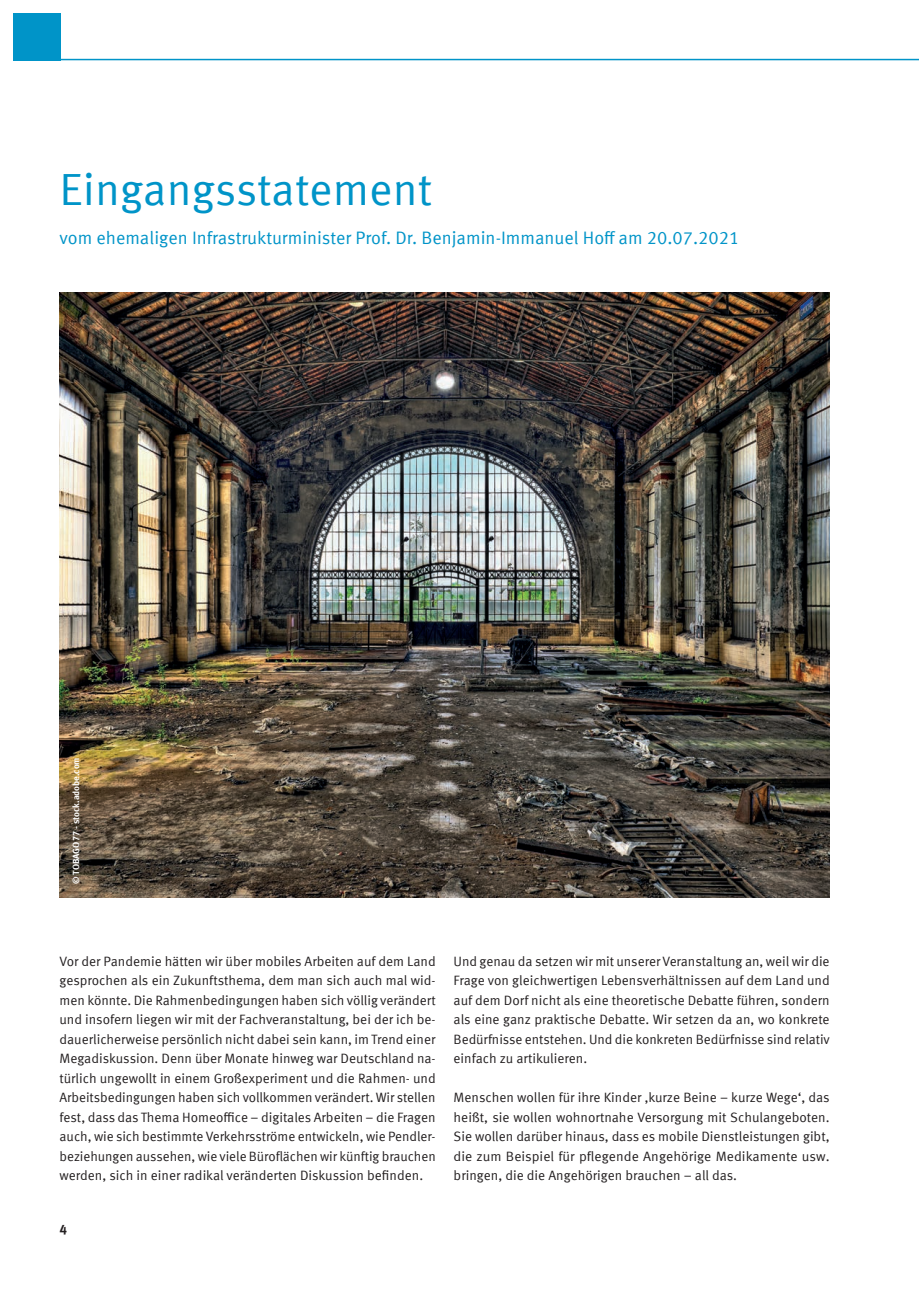
<style>
.page{position:relative;width:919px;height:1289px;background:#fff}
.page>*{position:absolute;margin:0;border:0;box-sizing:border-box;transform-origin:0 0}
.t1{font:45px "Meta Offc Pro Norm";color:#0094c8}
.t2{font:18px "Meta Offc Pro Norm";color:#0094c8}
.t3{font:13.5px/19.5px "Meta Offc Norm";color:#231f20;text-align:justify}
.t4{font:700 13.5px "Meta Offc";color:#231f20}
.t5{font:700 9px "Meta Offc";color:#fff}
</style>
<div class="page">
<div style="left:13px;top:13px;width:48px;height:47px;background:#0094c8"></div>
<hr style="left:60px;top:59px;width:858px;height:1px;background:#0094c8">
<img style="left:60px;top:293px;width:769px;height:604px">
<h1 class="t1" style="left:60px;top:155px;width:374px">Eingangsstatement</h1>
<h2 class="t2" style="left:60px;top:224px;width:681px">vom ehemaligen Infrastrukturminister Prof. Dr. Benjamin-Immanuel Hoff am 20.07.2021</h2>
<p class="t5" style="left:71px;top:884px;width:128px;rotate:-90deg">© TOBAGO77 - stock.adobe.com</p>
<p class="t3" style="left:60px;top:951px;width:377px">Vor der Pandemie hätten wir über mobiles Arbeiten auf dem Land gesprochen als ein Zukunftsthema, dem man sich auch mal wid&shy;men könnte. Die Rahmenbedingungen haben sich völlig verändert und insofern liegen wir mit der Fachveranstaltung, bei der ich be&shy;dauerlicherweise persönlich nicht dabei sein kann, im Trend einer Megadiskussion. Denn über Monate hinweg war Deutschland na&shy;türlich ungewollt in einem Großexperiment und die Rahmen- und Arbeitsbedingungen haben sich vollkommen verändert. Wir stellen fest, dass das Thema Homeoffice – digitales Arbeiten – die Fragen auch, wie sich bestimmte Verkehrsströme entwickeln, wie Pendler&shy;beziehungen aussehen, wie viele Büroflächen wir künftig brauchen werden, sich in einer radikal veränderten Diskussion befinden.</p>
<p class="t3" style="left:453px;top:951px;width:378px">Und genau da setzen wir mit unserer Veranstaltung an, weil wir die Frage von gleichwertigen Lebensverhältnissen auf dem Land und auf dem Dorf nicht als eine theoretische Debatte führen, sondern als eine ganz praktische Debatte. Wir setzen da an, wo konkrete Bedürfnisse entstehen. Und die konkreten Bedürfnisse sind relativ einfach zu artikulieren.</p>
<p class="t3" style="left:453px;top:1087px;width:377px">Menschen wollen für ihre Kinder ‚kurze Beine – kurze Wege‘, das heißt, sie wollen wohnortnahe Versorgung mit Schulangeboten.<br>Sie wollen darüber hinaus, dass es mobile Dienstleistungen gibt, die zum Beispiel für pflegende Angehörige Medikamente usw. bringen, die die Angehörigen brauchen – all das.</p>
<p class="t4" style="left:60px;top:1220px;width:9px">4</p>
</div>
